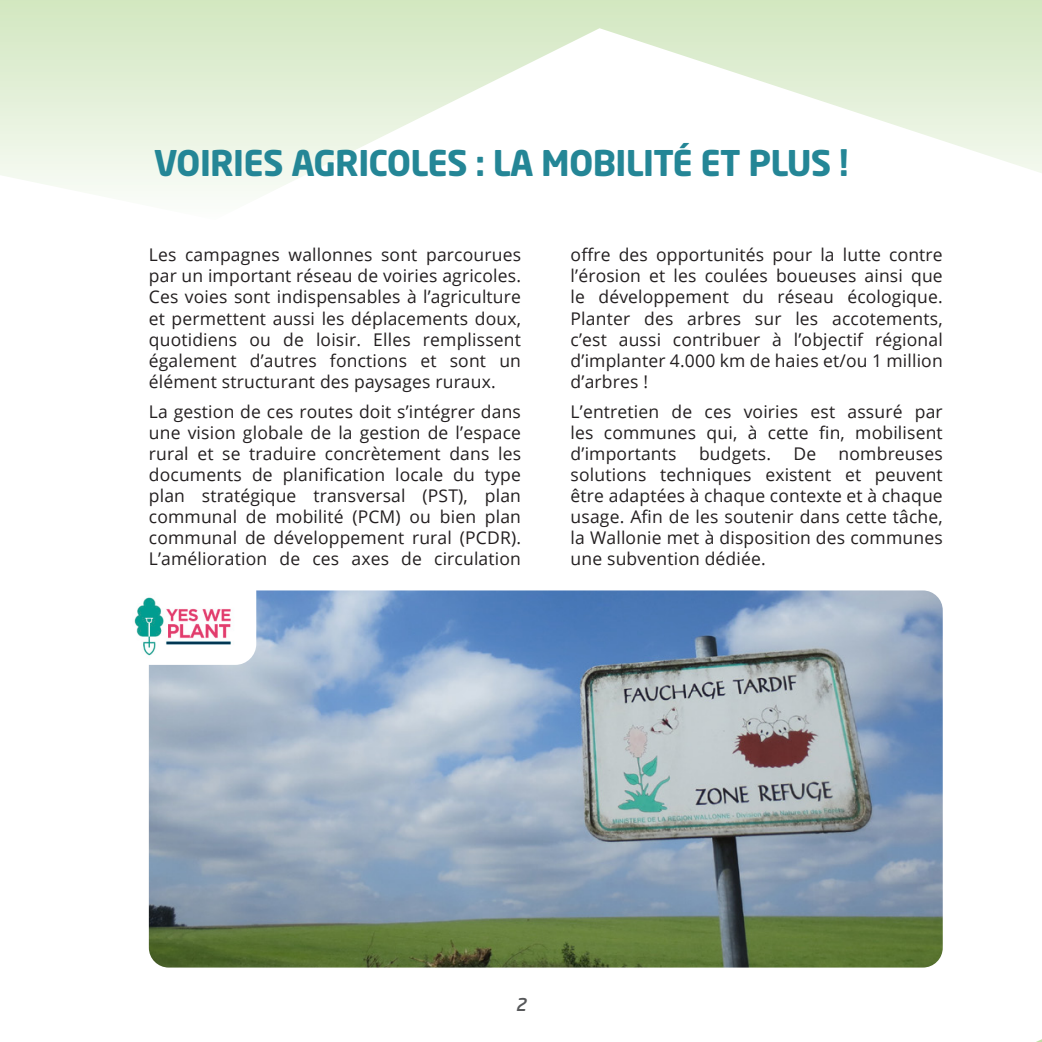
<style>
.page{position:relative;width:1042px;height:1042px;background:#fff}
.page>*{position:absolute;margin:0;border:0;box-sizing:border-box;transform-origin:0 0}
.titre{font:35px "Neo Sans Std Bold TR";letter-spacing:-.02em;color:#248696}
.body{font:17.5px/21px "Open Sans";letter-spacing:.01em;color:#231f20;text-align:justify}
.t1{font:17.5px "Neo Sans Medium Italic TR";color:#57585a}
</style>
<div class="page">
<svg style="left:1036px;top:1039px;width:6px;height:3px"></svg>
<svg style="left:0;top:0;width:1042px;height:194px"></svg>
<img style="left:149px;top:590px;width:794px;height:377px">
<svg style="left:149px;top:590px;width:107px;height:75px"></svg>
<img style="left:134px;top:594px;width:112px;height:64px">
<p class="titre" style="left:154px;top:140px;width:696px">VOIRIES AGRICOLES : LA MOBILITÉ ET PLUS !</p>
<p class="body" style="left:149px;top:244px;width:374px">Les campagnes wallonnes sont parcourues par un important réseau de voiries agricoles.<br>Ces voies sont indispensables à l’agriculture et permettent aussi les déplacements doux, quotidiens ou de loisir. Elles remplissent également d’autres fonctions et sont un élément structurant des paysages ruraux.</p>
<p class="body" style="left:149px;top:401px;width:374px">La gestion de ces routes doit s’intégrer dans une vision globale de la gestion de l’espace rural et se traduire concrètement dans les documents de planification locale du type plan stratégique transversal (PST), plan communal de mobilité (PCM) ou bien plan communal de développement rural (PCDR).<br>L’amélioration de ces axes de circulation</p>
<p class="body" style="left:570px;top:244px;width:374px">offre des opportunités pour la lutte contre l’érosion et les coulées boueuses ainsi que le développement du réseau écologique.<br>Planter des arbres sur les accotements, c’est aussi contribuer à l’objectif régional d’implanter 4.000 km de haies et/ou 1 million d’arbres !</p>
<p class="body" style="left:570px;top:401px;width:374px">L’entretien de ces voiries est assuré par les communes qui, à cette fin, mobilisent d’importants</p>
<p class="body" style="left:570px;top:443px;width:374px;text-indent:268px">nombreuses solutions techniques existent et peuvent être adaptées à chaque contexte et à chaque usage. Afin de les soutenir dans cette tâche, la Wallonie met à disposition des communes une subvention dédiée.</p>
<p class="body" style="left:699px;top:443px;width:74px">budgets.</p>
<p class="body" style="left:793px;top:443px;width:24px">De</p>
<p class="t1" style="left:515px;top:994px;width:13px">2</p>
</div>
